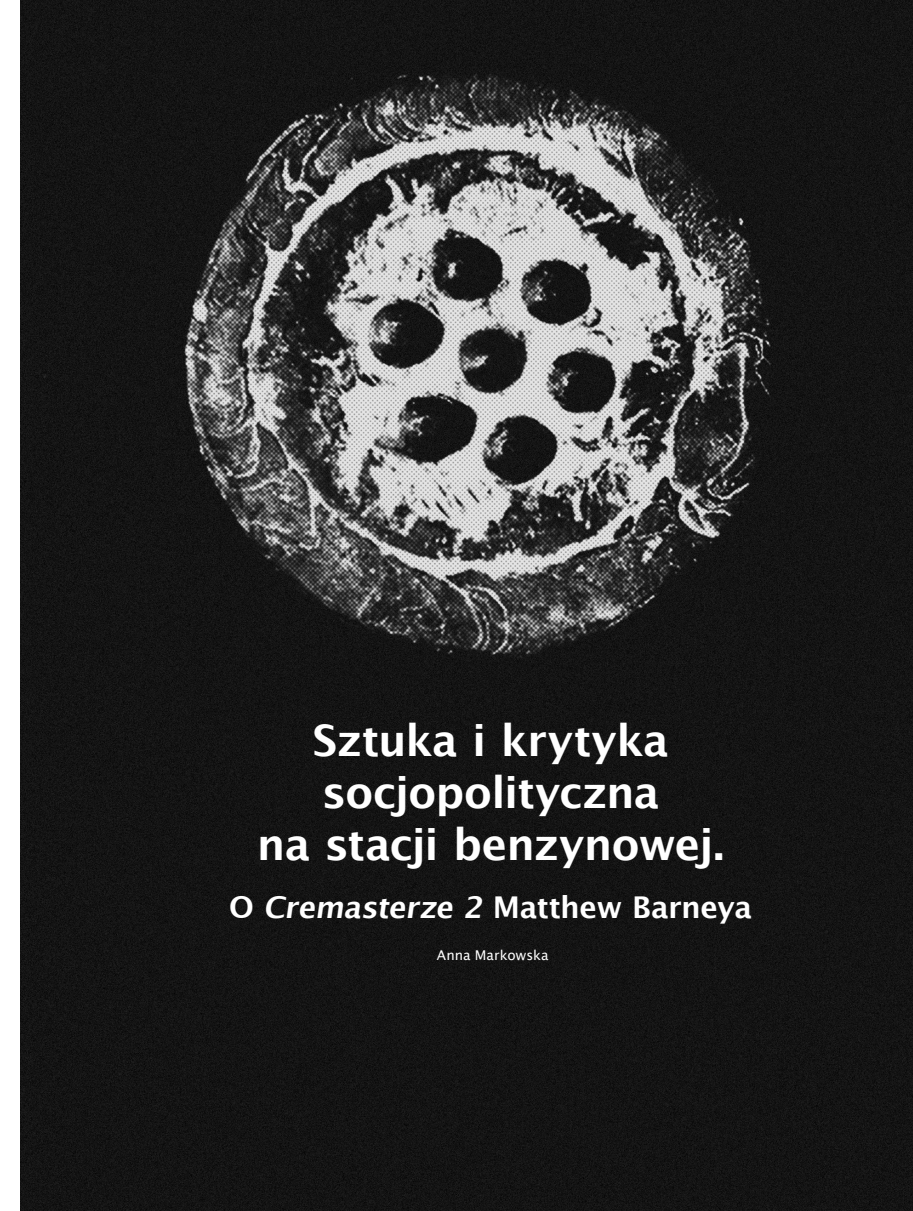
<style>
.page{position:relative;width:913px;height:1211px;background:#fff}
.page>*{position:absolute;margin:0;border:0;box-sizing:border-box;transform-origin:0 0}
.t1{font:700 43.5px/52.2px "Lucida Grande";letter-spacing:-.02em;color:#fff;text-align:center}
.t2{font:700 30px "Lucida Grande";letter-spacing:-.015em;color:#fff}
.t3{font:13.5px "Lucida Grande";letter-spacing:.01em;color:#fff}
</style>
<div class="page">
<img style="left:20px;top:0;width:892px;height:1210px">
<p class="t1" style="left:257px;top:714px;width:469px">Sztuka i krytyka socjopolityczna<br>na stacji benzynowej.</p>
<p class="t2" style="left:229px;top:889px;width:524px">O Cremasterze 2 Matthew Barneya</p>
<p class="t3" style="left:437px;top:946px;width:113px">Anna Markowska</p>
</div>
